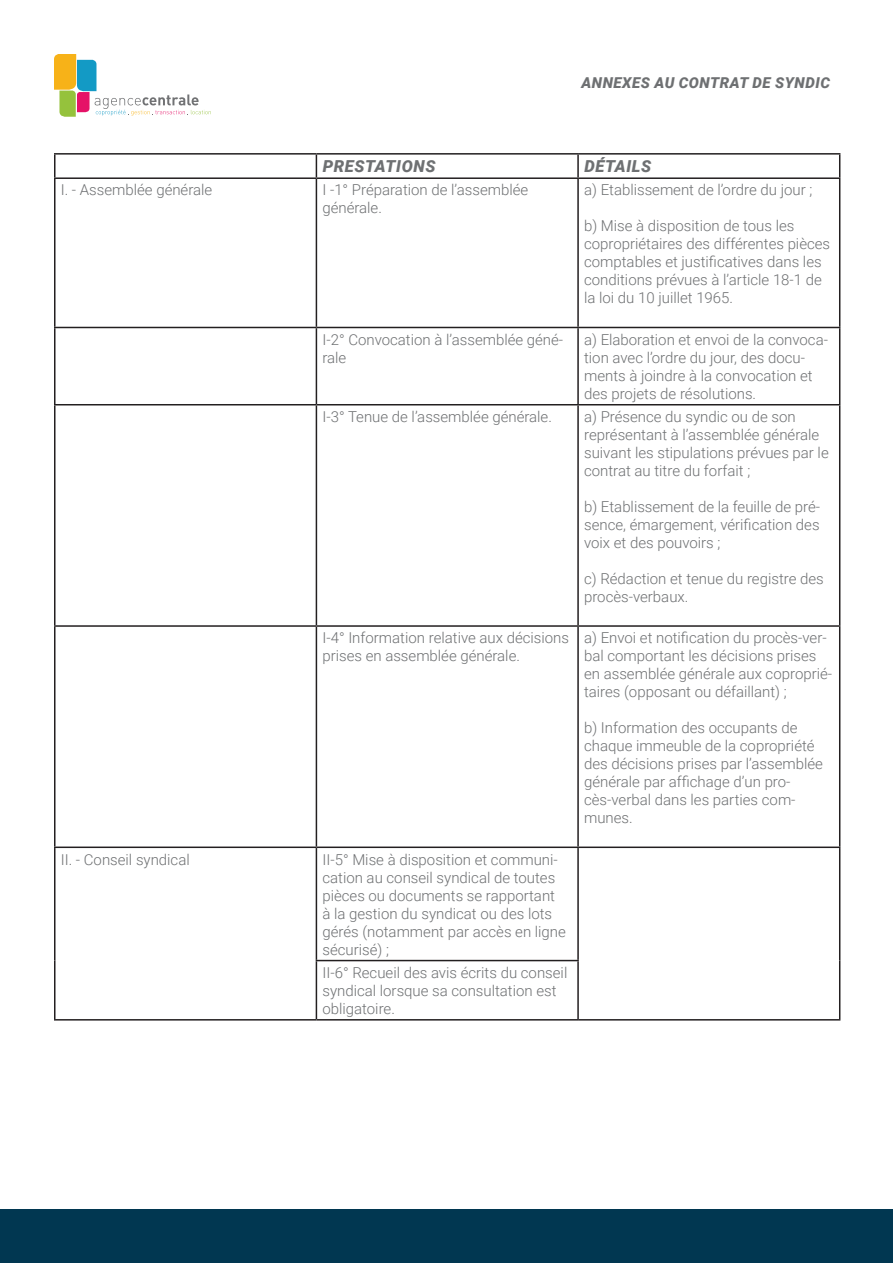
<style>
.page{position:relative;width:893px;height:1263px;background:#fff}
.page>*{position:absolute;margin:0;border:0;box-sizing:border-box;transform-origin:0 0}
.t1{font:italic 900 16.5px "Roboto";letter-spacing:.035em;color:#6e7072}
.t2{font:300 15px/18px "Roboto";color:#6e7072}
.t3{font:italic 900 15px "Roboto";letter-spacing:.035em;color:#6e7072}
</style>
<div class="page">
<div style="left:0;top:1209px;width:893px;height:54px;background:#013751"></div>
<svg style="left:54px;top:54px;width:157px;height:63px"></svg>
<hr style="left:54px;top:153px;width:262px;height:2px;background:#231f20">
<hr style="left:54px;top:155px;width:2px;height:22px;background:#231f20">
<hr style="left:316px;top:153px;width:262px;height:2px;background:#231f20">
<svg style="left:316px;top:155px;width:1px;height:22px"></svg>
<hr style="left:578px;top:153px;width:262px;height:2px;background:#231f20">
<hr style="left:577px;top:155px;width:2px;height:22px;background:#231f20">
<svg style="left:839px;top:155px;width:1px;height:22px"></svg>
<hr style="left:54px;top:177px;width:262px;height:2px;background:#231f20">
<hr style="left:54px;top:179px;width:2px;height:148px;background:#231f20">
<hr style="left:316px;top:177px;width:262px;height:2px;background:#231f20">
<hr style="left:316px;top:179px;width:1px;height:148px;background:#231f20">
<hr style="left:578px;top:177px;width:262px;height:2px;background:#231f20">
<hr style="left:577px;top:179px;width:2px;height:148px;background:#231f20">
<hr style="left:839px;top:179px;width:1px;height:148px;background:#231f20">
<hr style="left:54px;top:327px;width:262px;height:1px;background:#231f20">
<hr style="left:54px;top:328px;width:2px;height:76px;background:#231f20">
<hr style="left:316px;top:327px;width:262px;height:1px;background:#231f20">
<hr style="left:316px;top:328px;width:1px;height:76px;background:#231f20">
<hr style="left:578px;top:327px;width:262px;height:1px;background:#231f20">
<hr style="left:577px;top:328px;width:2px;height:76px;background:#231f20">
<hr style="left:839px;top:328px;width:1px;height:76px;background:#231f20">
<hr style="left:54px;top:404px;width:262px;height:1px;background:#231f20">
<hr style="left:54px;top:405px;width:2px;height:220px;background:#231f20">
<hr style="left:316px;top:404px;width:262px;height:1px;background:#231f20">
<hr style="left:316px;top:405px;width:1px;height:220px;background:#231f20">
<hr style="left:578px;top:404px;width:262px;height:1px;background:#231f20">
<hr style="left:577px;top:405px;width:2px;height:220px;background:#231f20">
<hr style="left:839px;top:405px;width:1px;height:220px;background:#231f20">
<hr style="left:54px;top:625px;width:262px;height:2px;background:#231f20">
<hr style="left:54px;top:627px;width:2px;height:219px;background:#231f20">
<hr style="left:316px;top:625px;width:262px;height:2px;background:#231f20">
<hr style="left:316px;top:627px;width:1px;height:219px;background:#231f20">
<hr style="left:578px;top:625px;width:262px;height:2px;background:#231f20">
<hr style="left:577px;top:627px;width:2px;height:219px;background:#231f20">
<hr style="left:839px;top:627px;width:1px;height:219px;background:#231f20">
<hr style="left:54px;top:846px;width:262px;height:2px;background:#231f20">
<hr style="left:54px;top:848px;width:2px;height:112px;background:#231f20">
<hr style="left:316px;top:846px;width:262px;height:2px;background:#231f20">
<hr style="left:316px;top:848px;width:1px;height:112px;background:#231f20">
<hr style="left:578px;top:846px;width:262px;height:2px;background:#231f20">
<hr style="left:577px;top:848px;width:2px;height:112px;background:#231f20">
<hr style="left:839px;top:848px;width:1px;height:112px;background:#231f20">
<hr style="left:54px;top:960px;width:2px;height:59px;background:#231f20">
<hr style="left:316px;top:960px;width:263px;height:1px;background:#231f20">
<hr style="left:316px;top:961px;width:1px;height:58px;background:#231f20">
<hr style="left:577px;top:961px;width:2px;height:58px;background:#231f20">
<hr style="left:839px;top:960px;width:1px;height:59px;background:#231f20">
<hr style="left:54px;top:1019px;width:262px;height:1px;background:#231f20">
<hr style="left:316px;top:1019px;width:262px;height:1px;background:#231f20">
<hr style="left:578px;top:1019px;width:262px;height:1px;background:#231f20">
<p class="t3" style="left:581px;top:73px;width:250px">ANNEXES AU CONTRAT DE SYNDIC</p>
<p class="t1" style="left:323px;top:155px;width:114px">PRESTATIONS</p>
<p class="t1" style="left:584px;top:155px;width:69px">DÉTAILS</p>
<p class="t2" style="left:61px;top:181px;width:153px">I. - Assemblée générale</p>
<p class="t2" style="left:322px;top:181px;width:207px">I -1° Préparation de l’assemblée générale.</p>
<p class="t2" style="left:584px;top:181px;width:230px">a) Etablissement de l’ordre du jour ;</p>
<p class="t2" style="left:584px;top:217px;width:248px">b) Mise à disposition de tous les copropriétaires des différentes pièces comptables et justificatives dans les conditions prévues à l’article 18-1 de la loi du 10 juillet 1965.</p>
<p class="t2" style="left:322px;top:330px;width:242px">I-2° Convocation à l’assemblée géné&shy;rale</p>
<p class="t2" style="left:584px;top:330px;width:245px">a) Elaboration et envoi de la convoca&shy;tion avec l’ordre du jour, des docu&shy;ments à joindre à la convocation et des projets de résolutions.</p>
<p class="t2" style="left:322px;top:407px;width:231px">I-3° Tenue de l’assemblée générale.</p>
<p class="t2" style="left:584px;top:407px;width:246px">a) Présence du syndic ou de son représentant à l’assemblée générale suivant les stipulations prévues par le contrat au titre du forfait ;</p>
<p class="t2" style="left:584px;top:497px;width:237px;text-align:justify">b) Etablissement de la feuille de pré&shy;sence, émargement, vérification des voix et des pouvoirs ;</p>
<p class="t2" style="left:584px;top:569px;width:241px">c) Rédaction et tenue du registre des procès-verbaux.</p>
<p class="t2" style="left:322px;top:628px;width:248px">I-4° Information relative aux décisions prises en assemblée générale.</p>
<p class="t2" style="left:584px;top:628px;width:250px">a) Envoi et notification du procès-ver&shy;bal comportant les décisions prises en assemblée générale aux coproprié&shy;taires (opposant ou défaillant) ;</p>
<p class="t2" style="left:584px;top:718px;width:240px">b) Information des occupants de chaque immeuble de la copropriété des décisions prises par l’assemblée générale par affichage d’un pro&shy;cès-verbal dans les parties com&shy;munes.</p>
<p class="t2" style="left:61px;top:850px;width:130px">II. - Conseil syndical</p>
<p class="t2" style="left:322px;top:850px;width:245px">II-5° Mise à disposition et communi&shy;cation au conseil syndical de toutes pièces ou documents se rapportant à la gestion du syndicat ou des lots gérés (notamment par accès en ligne sécurisé) ;</p>
<p class="t2" style="left:322px;top:963px;width:246px">II-6° Recueil des avis écrits du conseil syndical lorsque sa consultation est obligatoire.</p>
</div>
